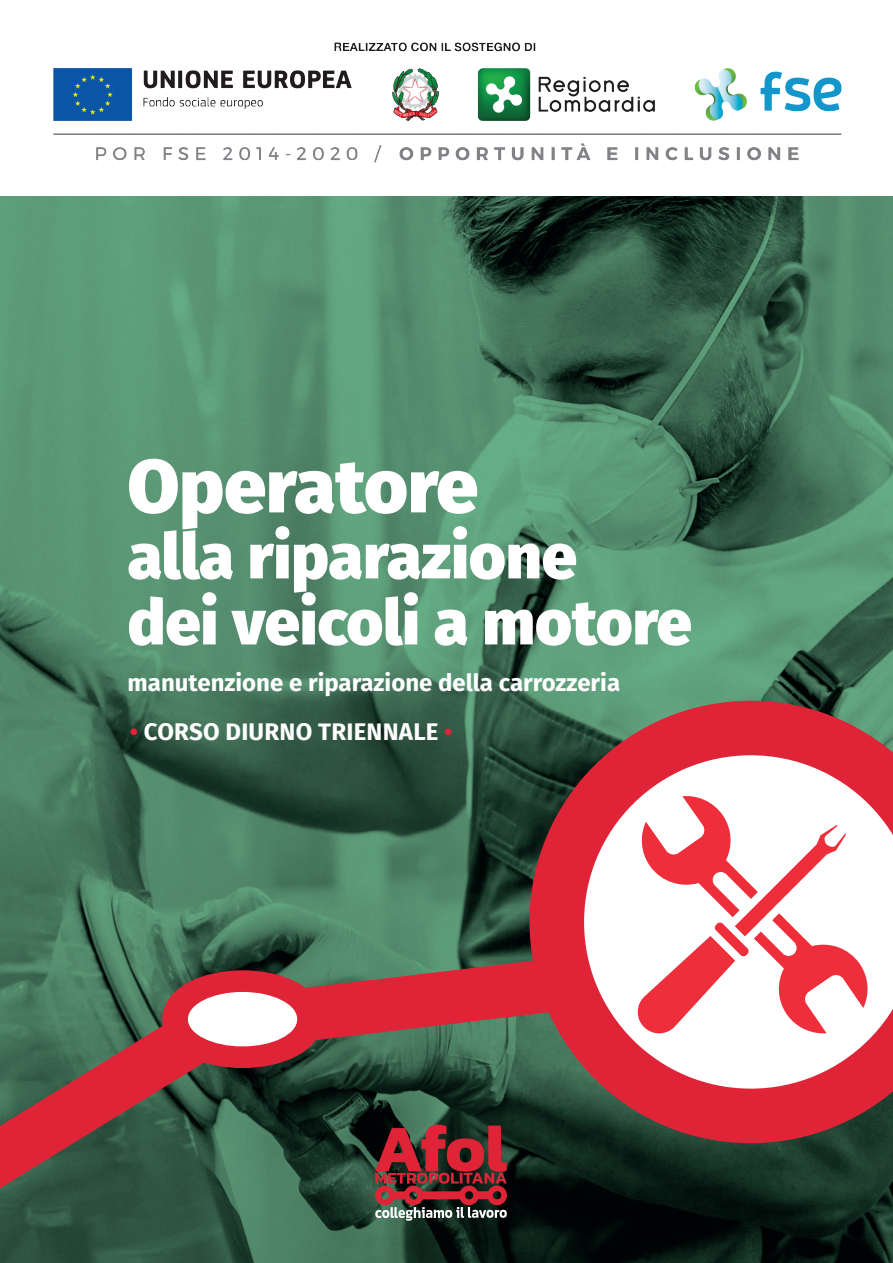
<style>
.page{position:relative;width:893px;height:1263px;background:#fff}
.page>*{position:absolute;margin:0;border:0;box-sizing:border-box;transform-origin:0 0}
.t1{font:900 75px "Fira Sans";color:#fff}
.t2{font:900 63px/66px "Fira Sans";color:#fff}
.t3{font:700 24px "Fira Sans";color:#fff}
.s1{color:#e02437}
</style>
<div class="page">
<img style="left:0;top:196px;width:893px;height:1067px">
<img style="left:53px;top:42px;width:789px;height:121px">
<svg style="left:0;top:920px;width:661px;height:343px;background:#494c3f"></svg>
<div style="left:162px;top:970px;width:161px;height:98px;border:35px solid #e02437;border-radius:50%"></div>
<svg style="left:530px;top:701px;width:363px;height:442px"></svg>
<div style="left:188px;top:992px;width:109px;height:54px;background:#fff;border-radius:50%"></div>
<svg style="left:639px;top:795px;width:231px;height:239px"></svg>
<svg style="left:636px;top:825px;width:210px;height:208px"></svg>
<h1 class="t1" style="left:128px;top:419px;width:352px">Operatore</h1>
<h2 class="t2" style="left:128px;top:517px;width:566px">alla riparazione<br>dei veicoli a motore</h2>
<p class="t3" style="left:128px;top:662px;width:494px">manutenzione e riparazione della carrozzeria</p>
<p class="t3" style="left:130px;top:711px;width:324px"><span class="s1">•</span> CORSO DIURNO TRIENNALE <span class="s1">•</span></p>
</div>
